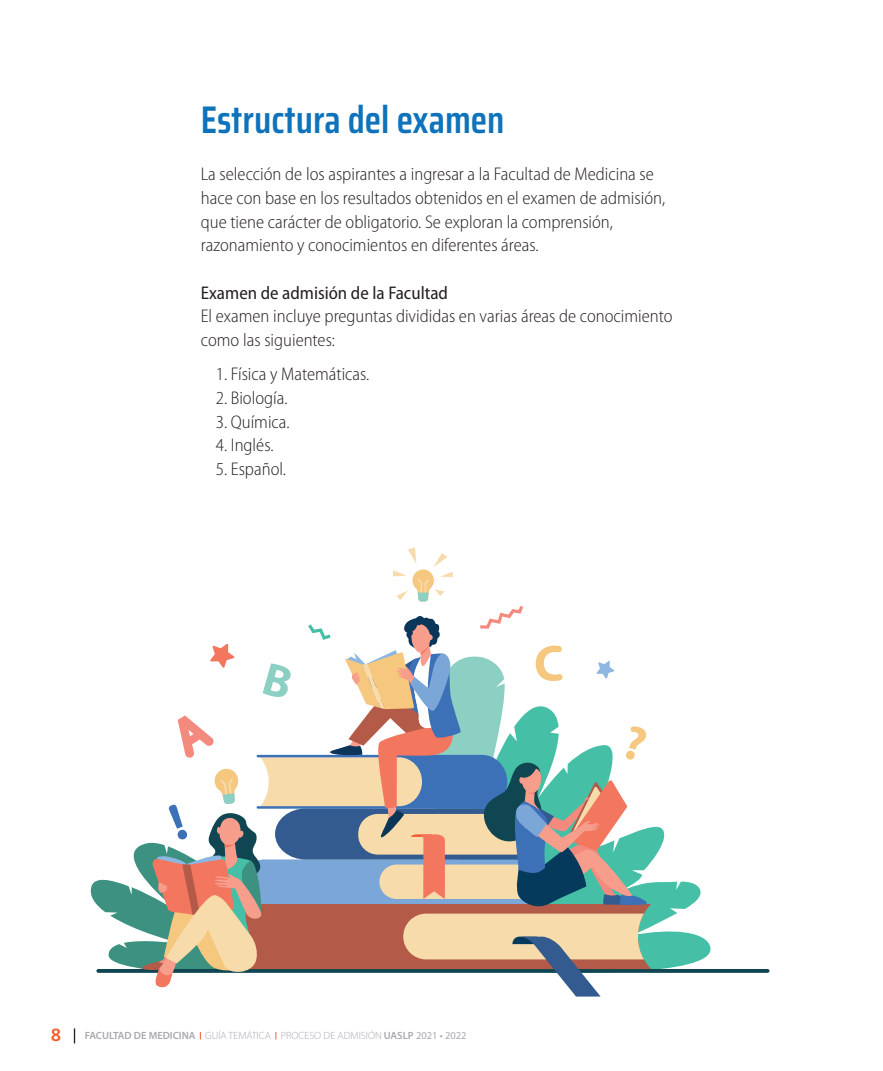
<style>
.page{position:relative;width:883px;height:1071px;background:#fff}
.page>*{position:absolute;margin:0;border:0;box-sizing:border-box;transform-origin:0 0}
.t1{font:600 38.5px "Saira Condensed";color:#0e73bb}
.t2{font:300 semi-condensed 18.38px/23.6px "Myriad Pro";color:#231f20}
.t3{font:semi-condensed 18.38px "Myriad Pro";color:#231f20}
.t4{font:700 17.5px "Daxline Pro";color:#f15d2a}
.t5{font:300 10.5px "Myriad Pro";color:#a8a9ad}
.s1{font-weight:600}
.s2{font-weight:400}
</style>
<div class="page">
<svg style="left:74px;top:1028px;width:1px;height:15px"></svg>
<svg style="left:651px;top:826px;width:60px;height:143px"></svg>
<svg style="left:96px;top:969px;width:673px;height:4px"></svg>
<svg style="left:90px;top:547px;width:561px;height:450px"></svg>
<h1 class="t1" style="left:201px;top:91px;width:305px">Estructura del examen</h1>
<p class="t2" style="left:201px;top:162px;width:466px">La selección de los aspirantes a ingresar a la Facultad de Medicina se hace con base en los resultados obtenidos en el examen de admisión, que tiene carácter de obligatorio. Se exploran la comprensión, razonamiento y conocimientos en diferentes áreas.</p>
<p class="t3" style="left:201px;top:281px;width:249px">Examen de admisión de la Facultad</p>
<p class="t2" style="left:201px;top:304px;width:473px">El examen incluye preguntas divididas en varias áreas de conocimiento como las siguientes:</p>
<p class="t2" style="left:216px;top:362px;width:155px">1. Física y Matemáticas.</p>
<p class="t2" style="left:216px;top:386px;width:73px">2. Biología.</p>
<p class="t2" style="left:216px;top:410px;width:75px">3. Química.</p>
<p class="t2" style="left:216px;top:433px;width:59px">4. Inglés.</p>
<p class="t2" style="left:216px;top:457px;width:72px">5. Español.</p>
<p class="t4" style="left:51px;top:1023px;width:12px">8</p>
<p class="t5" style="left:85px;top:1030px;width:383px"><span class="s1">FACULTAD DE MEDICINA</span> GUÍA TEMÁTICA PROCESO DE ADMISIÓN <span class="s1">UASLP</span> <span class="s2">2021 • 2022</span></p>
</div>
